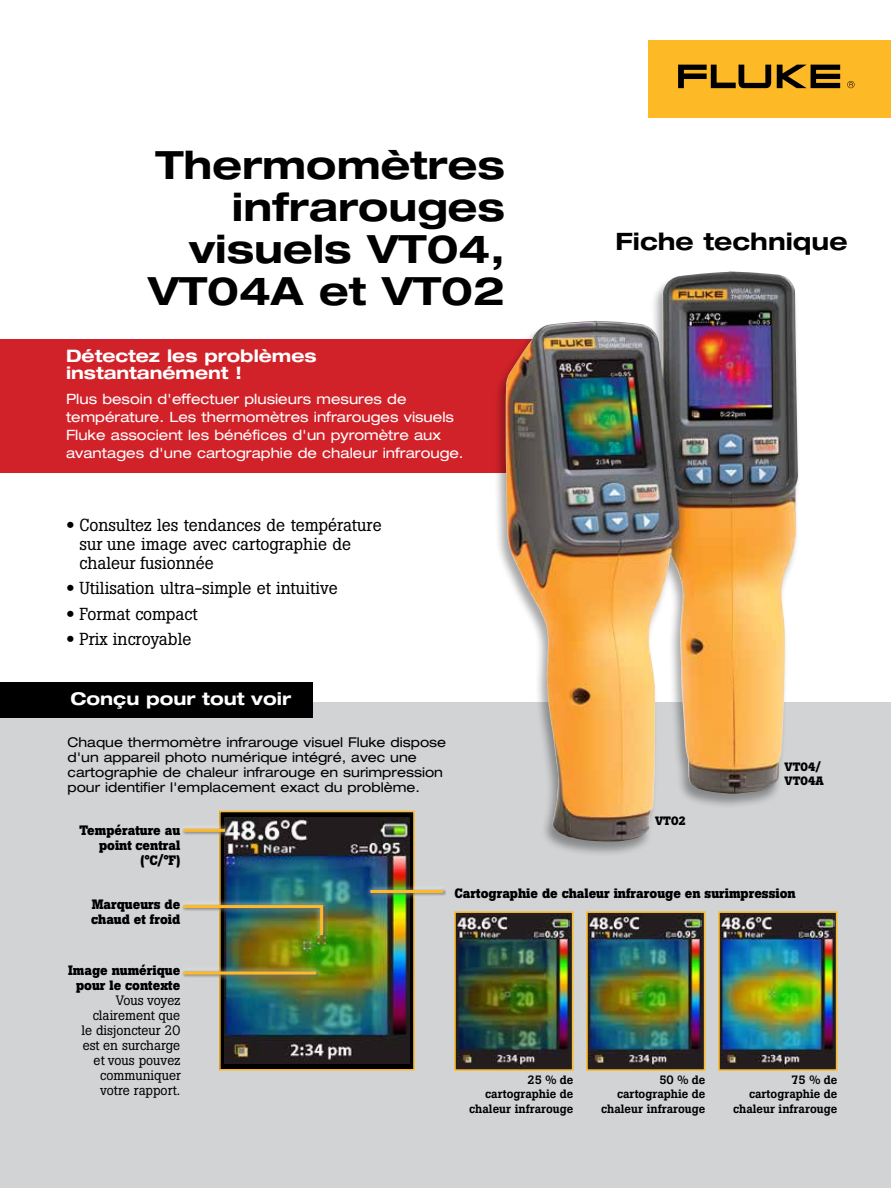
<style>
.page{position:relative;width:891px;height:1188px;background:#fff}
.page>*{position:absolute;margin:0;border:0;box-sizing:border-box;transform-origin:0 0}
.t1{font:700 expanded 39px/42px "Helvetica Neue LT Std";color:#000;text-align:right}
.t2{font:700 expanded 24px "Helvetica Neue LT Std";color:#000}
.t3{font:700 expanded 17.7px "Helvetica Neue LT Std";color:#fff}
.t4{font:17.25px/18.8px "Boton Pro";color:#000}
.t5{font:700 expanded 17.25px/17.2px "Helvetica Neue LT Std";color:#fff}
.t6{font:expanded 14.25px/18px "Helvetica Neue LT Std";color:#fff}
.t7{font:expanded 13.5px/15px "Helvetica Neue LT Pro";color:#000}
.t8{font:700 13.5px/15px "Boton Pro";color:#000;text-align:center}
.t9{font:13.5px/15px "Boton Pro";color:#000;text-align:right}
.t10{font:500 12px/14.4px "Boton Pro";color:#000;text-align:right}
.t11{font:700 12px/13.5px "Boton Pro";color:#000}
.s1{font-family:"Helvetica Neue LT Std";font-weight:700;font-stretch:expanded}
</style>
<div class="page">
<div style="left:0;top:703px;width:891px;height:485px;background:#d1d3d4"></div>
<div style="left:0;top:683px;width:312px;height:35px;background:#000"></div>
<div style="left:0;top:339px;width:577px;height:133px;background:#d22229"></div>
<div style="left:648px;top:40px;width:243px;height:78px;background:#fdb926"></div>
<svg style="left:777px;top:65px;width:63px;height:23px"></svg>
<svg style="left:678px;top:65px;width:93px;height:23px"></svg>
<svg style="left:847px;top:81px;width:8px;height:7px"></svg>
<div style="left:493px;top:272px;width:308px;height:586px;background:#000;opacity:.35"></div>
<img style="left:506px;top:271px;width:292px;height:570px">
<div style="left:220px;top:812px;width:194px;height:258px;background:linear-gradient(to right,#000,#000)"></div>
<img style="left:224px;top:818px;width:185px;height:246px">
<div style="left:219px;top:811px;width:196px;height:260px;border:2px solid #fdb926"></div>
<div style="left:177px;top:822px;width:54px;height:16px;background:#fff;opacity:.5"></div>
<hr style="left:184px;top:829px;width:41px;height:3px;background:#fdb926">
<div style="left:177px;top:965px;width:146px;height:16px;background:#fff;opacity:.5"></div>
<hr style="left:183px;top:972px;width:133px;height:3px;background:#fdb926">
<div style="left:177px;top:898px;width:153px;height:44px;background:#fff;opacity:.5"></div>
<img style="left:180px;top:904px;width:145px;height:34px">
<div style="left:363px;top:883px;width:87px;height:17px;background:#fff;opacity:.5"></div>
<hr style="left:370px;top:890px;width:73px;height:3px;background:#fdb926">
<svg style="left:457px;top:914px;width:113px;height:154px"></svg>
<img style="left:458px;top:916px;width:112px;height:150px">
<div style="left:454px;top:911px;width:119px;height:160px;border:2px solid #fdb926"></div>
<svg style="left:589px;top:914px;width:113px;height:154px"></svg>
<img style="left:590px;top:916px;width:112px;height:150px">
<div style="left:586px;top:911px;width:119px;height:160px;border:2px solid #fdb926"></div>
<svg style="left:721px;top:914px;width:113px;height:154px"></svg>
<img style="left:722px;top:916px;width:112px;height:151px">
<div style="left:718px;top:911px;width:119px;height:160px;border:2px solid #fdb926"></div>
<h1 class="t1" style="left:148px;top:143px;width:358px">Thermomètres infrarouges visuels VT04,<br>VT04A et VT02</h1>
<p class="t5" style="left:66px;top:347px;width:252px">Détectez les problèmes instantanément !</p>
<p class="t6" style="left:66px;top:390px;width:399px">Plus besoin d'effectuer plusieurs mesures de température. Les thermomètres infrarouges visuels Fluke associent les bénéfices d'un pyromètre aux avantages d'une cartographie de chaleur infrarouge.</p>
<p class="t4" style="left:80px;top:516px;width:304px;text-indent:-14px"><span class="s1">•</span> Consultez les tendances de température sur une image avec cartographie de chaleur fusionnée</p>
<p class="t4" style="left:66px;top:579px;width:273px"><span class="s1">•</span> Utilisation ultra-simple et intuitive</p>
<p class="t4" style="left:66px;top:604px;width:133px"><span class="s1">•</span> Format compact</p>
<p class="t4" style="left:66px;top:630px;width:127px"><span class="s1">•</span> Prix incroyable</p>
<h3 class="t3" style="left:70px;top:688px;width:222px">Conçu pour tout voir</h3>
<p class="t7" style="left:67px;top:735px;width:380px">Chaque thermomètre infrarouge visuel Fluke dispose d'un appareil photo numérique intégré, avec une cartographie de chaleur infrarouge en surimpression pour identifier l'emplacement exact du problème.</p>
<p class="t8" style="left:79px;top:822px;width:102px;text-align:right">Température au point central (°C/°F)</p>
<h2 class="t2" style="left:616px;top:226px;width:233px">Fiche technique</h2>
<p class="t11" style="left:655px;top:814px;width:33px">VT02</p>
<p class="t11" style="left:785px;top:761px;width:41px">VT04/<br>VT04A</p>
<p class="t8" style="left:91px;top:896px;width:91px;text-align:left">Marqueurs de chaud et froid</p>
<p class="t8" style="left:68px;top:963px;width:114px">Image numérique pour le contexte</p>
<p class="t9" style="left:81px;top:993px;width:101px">Vous voyez clairement que le disjoncteur 20 est en surcharge et vous pouvez communiquer votre rapport.</p>
<p class="t8" style="left:454px;top:886px;width:343px">Cartographie de chaleur infrarouge en surimpression</p>
<p class="t10" style="left:469px;top:1073px;width:106px">25 % de cartographie de chaleur infrarouge</p>
<p class="t10" style="left:601px;top:1073px;width:106px">50 % de cartographie de chaleur infrarouge</p>
<p class="t10" style="left:733px;top:1073px;width:106px">75 % de cartographie de chaleur infrarouge</p>
</div>
